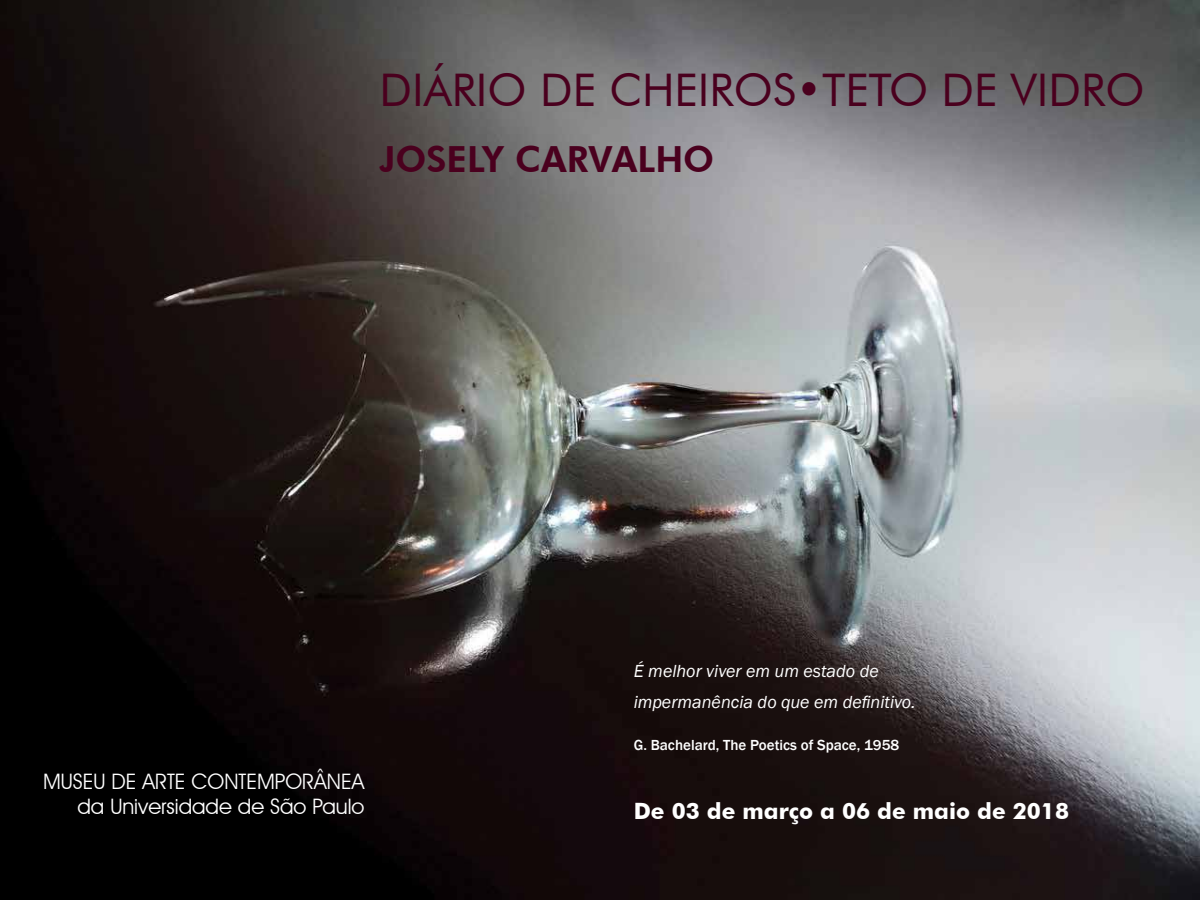
<style>
.page{position:relative;width:1200px;height:900px;background:#fff}
.page>*{position:absolute;margin:0;border:0;box-sizing:border-box;transform-origin:0 0}
.t1{font:45px "Futura BT";color:#4a001e}
.t2{font:800 36px "Futura BT";color:#4a001e}
.t3{font:700 22.5px "Futura BT";color:#fff}
.t4{font:21.3px/25.7px "Avant Garde IT Cby BT";color:#fff;text-align:right}
.t5{font:italic 18px/31px "Franklin Gothic";color:#fff}
.t6{font:500 15px "Franklin Gothic";color:#fff}
</style>
<div class="page">
<img style="left:0;top:0;width:1200px;height:900px">
<h1 class="t1" style="left:380px;top:63px;width:766px">DIÁRIO DE CHEIROS•TETO DE VIDRO</h1>
<h2 class="t2" style="left:380px;top:137px;width:336px">JOSELY CARVALHO</h2>
<p class="t4" style="left:43px;top:768px;width:323px">MUSEU DE ARTE CONTEMPORÂNEA da Universidade de São Paulo</p>
<p class="t5" style="left:634px;top:656px;width:283px">É melhor viver em um estado de impermanência do que em definitivo.</p>
<p class="t6" style="left:634px;top:736px;width:267px">G. Bachelard, The Poetics of Space, 1958</p>
<p class="t3" style="left:634px;top:798px;width:437px">De 03 de março a 06 de maio de 2018</p>
</div>
